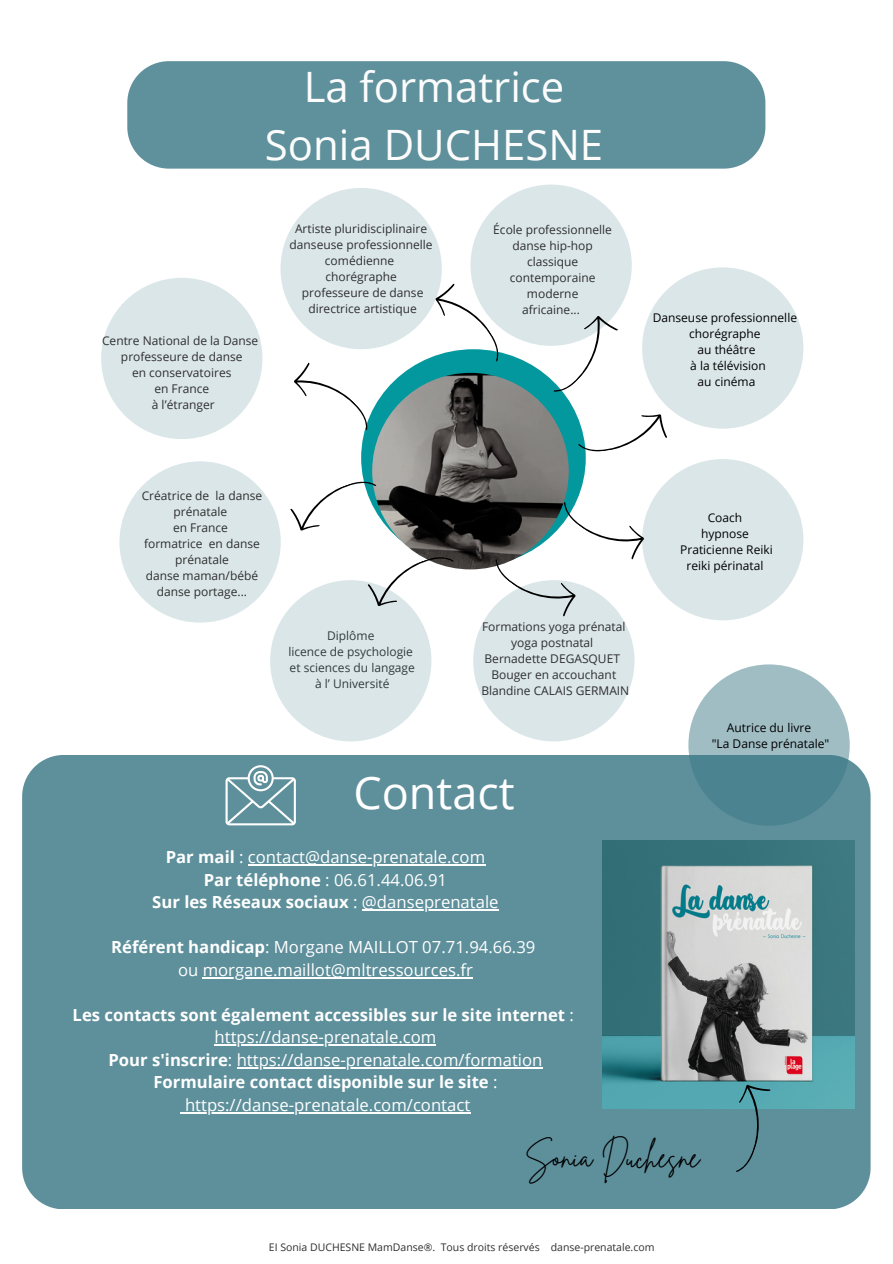
<style>
.page{position:relative;width:893px;height:1264px;background:#fff}
.page>*{position:absolute;margin:0;border:0;box-sizing:border-box;transform-origin:0 0}
.t1{font:45px "Open Sans";color:#fff}
.t2{font:41.85px "Open Sans";color:#fcfcfc}
.t3{font:30px "Brittany Signature";color:#000}
.t4{font:16.65px "Open Sans";color:#fff}
.t5{font:700 16.65px "Open Sans";color:#fff}
.t6{font:12px/16px "Open Sans";color:#2f2f2f;text-align:center}
.t7{font:12px "Open Sans";color:#000}
.t8{font:10.5px "Open Sans";color:#2f2f2f}
.s1{font-weight:700}
.s2{font-weight:400}
</style>
<div class="page">
<div style="left:280px;top:188px;width:162px;height:161px;background:#dbe6e9;border-radius:50%"></div>
<div style="left:127px;top:61px;width:638px;height:108px;background:#5f919c"></div>
<div style="left:22px;top:755px;width:848px;height:453px;background:#5e909c"></div>
<img style="left:603px;top:840px;width:251px;height:267px">
<svg style="left:717px;top:1081px;width:57px;height:94px;background:#57909b"></svg>
<svg style="left:225px;top:764px;width:71px;height:61px;background:#82a8b2"></svg>
<hr style="left:248px;top:864px;width:237px;height:1px;background:#fff">
<hr style="left:362px;top:909px;width:136px;height:1px;background:#fff">
<hr style="left:203px;top:977px;width:270px;height:1px;background:#fff">
<hr style="left:214px;top:1044px;width:222px;height:1px;background:#fff">
<hr style="left:237px;top:1066px;width:305px;height:2px;background:#fff">
<hr style="left:185px;top:1111px;width:285px;height:2px;background:#fff">
<div style="left:361px;top:349px;width:224px;height:217px;background:#03989e;border-radius:50%"></div>
<img style="left:372px;top:373px;width:196px;height:196px;border-radius:50%">
<div style="left:470px;top:184px;width:161px;height:162px;background:#dbe6e9;border-radius:50%"></div>
<div style="left:101px;top:278px;width:161px;height:161px;background:#dbe6e9;border-radius:50%"></div>
<div style="left:642px;top:267px;width:161px;height:161px;background:#dbe6e9;border-radius:50%"></div>
<div style="left:473px;top:580px;width:161px;height:161px;background:#dbe6e9;border-radius:50%"></div>
<div style="left:642px;top:459px;width:161px;height:161px;background:#dbe6e9;border-radius:50%"></div>
<div style="left:119px;top:461px;width:162px;height:161px;background:#dbe6e9;border-radius:50%"></div>
<svg style="left:688px;top:664px;width:161px;height:161px;background:#7da5ae"></svg>
<div style="left:270px;top:580px;width:161px;height:161px;background:#dbe6e9;border-radius:50%"></div>
<svg style="left:294px;top:362px;width:81px;height:82px"></svg>
<svg style="left:367px;top:550px;width:94px;height:58px"></svg>
<svg style="left:290px;top:475px;width:93px;height:56px"></svg>
<svg style="left:431px;top:282px;width:75px;height:91px"></svg>
<svg style="left:574px;top:411px;width:93px;height:44px"></svg>
<svg style="left:538px;top:312px;width:80px;height:87px"></svg>
<svg style="left:489px;top:486px;width:159px;height:133px"></svg>
<p class="t2" style="left:303px;top:58px;width:262px">La formatrice</p>
<p class="t2" style="left:265px;top:115px;width:340px">Sonia DUCHESNE</p>
<p class="t6" style="left:102px;top:332px;width:158px">Centre National de la Danse</p>
<p class="t6" style="left:121px;top:348px;width:123px">professeure de danse</p>
<p class="t6" style="left:132px;top:364px;width:101px">en conservatoires</p>
<p class="t6" style="left:154px;top:380px;width:56px">en France</p>
<p class="t6" style="left:152px;top:396px;width:64px">à l’étranger</p>
<p class="t6" style="left:295px;top:220px;width:133px">Artiste pluridisciplinaire</p>
<p class="t6" style="left:289px;top:236px;width:144px">danseuse professionnelle comédienne</p>
<p class="t6" style="left:325px;top:268px;width:73px">chorégraphe</p>
<p class="t6" style="left:302px;top:284px;width:123px">professeure de danse</p>
<p class="t6" style="left:308px;top:300px;width:110px">directrice artistique</p>
<p class="t6" style="left:493px;top:221px;width:120px">École professionnelle</p>
<p class="t6" style="left:512px;top:237px;width:82px">danse hip-hop</p>
<p class="t6" style="left:527px;top:253px;width:53px">classique</p>
<p class="t6" style="left:510px;top:269px;width:87px">contemporaine</p>
<p class="t6" style="left:527px;top:285px;width:53px">moderne</p>
<p class="t6" style="left:522px;top:301px;width:59px">africaine...</p>
<p class="t7" style="left:652px;top:309px;width:146px">Danseuse professionnelle</p>
<p class="t7" style="left:689px;top:325px;width:73px">chorégraphe</p>
<p class="t7" style="left:697px;top:341px;width:59px">au théâtre</p>
<p class="t7" style="left:690px;top:357px;width:77px">à la télévision</p>
<p class="t7" style="left:697px;top:373px;width:59px">au cinéma</p>
<p class="t6" style="left:142px;top:488px;width:122px">Créatrice de la danse prénatale</p>
<p class="t6" style="left:173px;top:519px;width:56px">en France</p>
<p class="t6" style="left:144px;top:535px;width:117px">formatrice en danse prénatale</p>
<p class="t6" style="left:146px;top:567px;width:114px">danse maman/bébé</p>
<p class="t6" style="left:157px;top:583px;width:92px">danse portage...</p>
<p class="t6" style="left:327px;top:627px;width:49px">Diplôme</p>
<p class="t6" style="left:288px;top:643px;width:126px">licence de psychologie</p>
<p class="t6" style="left:289px;top:659px;width:127px">et sciences du langage</p>
<p class="t6" style="left:315px;top:675px;width:76px">à l’ Université</p>
<p class="t6" style="left:482px;top:618px;width:145px">Formations yoga prénatal</p>
<p class="t6" style="left:511px;top:634px;width:84px">yoga postnatal</p>
<p class="t6" style="left:484px;top:650px;width:137px">Bernadette DEGASQUET</p>
<p class="t6" style="left:491px;top:666px;width:126px">Bouger en accouchant</p>
<p class="t6" style="left:481px;top:682px;width:149px">Blandine CALAIS GERMAIN</p>
<p class="t1" style="left:353px;top:760px;width:163px">Contact</p>
<p class="t7" style="left:707px;top:509px;width:36px">Coach</p>
<p class="t7" style="left:701px;top:525px;width:49px">hypnose</p>
<p class="t7" style="left:680px;top:541px;width:94px">Praticienne Reiki</p>
<p class="t7" style="left:686px;top:557px;width:78px">reiki périnatal</p>
<p class="t7" style="left:726px;top:718px;width:86px">Autrice du livre</p>
<p class="t7" style="left:711px;top:734px;width:119px">"La Danse prénatale"</p>
<p class="t4" style="left:166px;top:845px;width:321px"><span class="s1">Par mail</span> : contact@danse-prenatale.com</p>
<p class="t4" style="left:204px;top:868px;width:245px"><span class="s1">Par téléphone</span> : 06.61.44.06.91</p>
<p class="t5" style="left:152px;top:890px;width:348px">Sur les Réseaux sociaux <span class="s2">: @danseprenatale</span></p>
<p class="t4" style="left:111px;top:935px;width:425px"><span class="s1">Référent handicap</span>: Morgane MAILLOT 07.71.94.66.39</p>
<p class="t4" style="left:178px;top:958px;width:296px">ou morgane.maillot@mltressources.fr</p>
<p class="t5" style="left:73px;top:1003px;width:503px">Les contacts sont également accessibles sur le site internet <span class="s2">:</span></p>
<p class="t4" style="left:214px;top:1025px;width:223px">https://danse-prenatale.com</p>
<p class="t4" style="left:108px;top:1048px;width:435px"><span class="s1">Pour s'inscrire</span>: https://danse-prenatale.com/formation</p>
<p class="t5" style="left:153px;top:1070px;width:345px">Formulaire contact disponible sur le site <span class="s2">:</span></p>
<p class="t4" style="left:185px;top:1093px;width:287px">https://danse-prenatale.com/contact</p>
<p class="t3" style="left:525px;top:1136px;width:176px">Sonia Duchesne</p>
<p class="t8" style="left:269px;top:1239px;width:387px">EI Sonia DUCHESNE MamDanse®. Tous droits réservés danse-prenatale.com</p>
</div>
